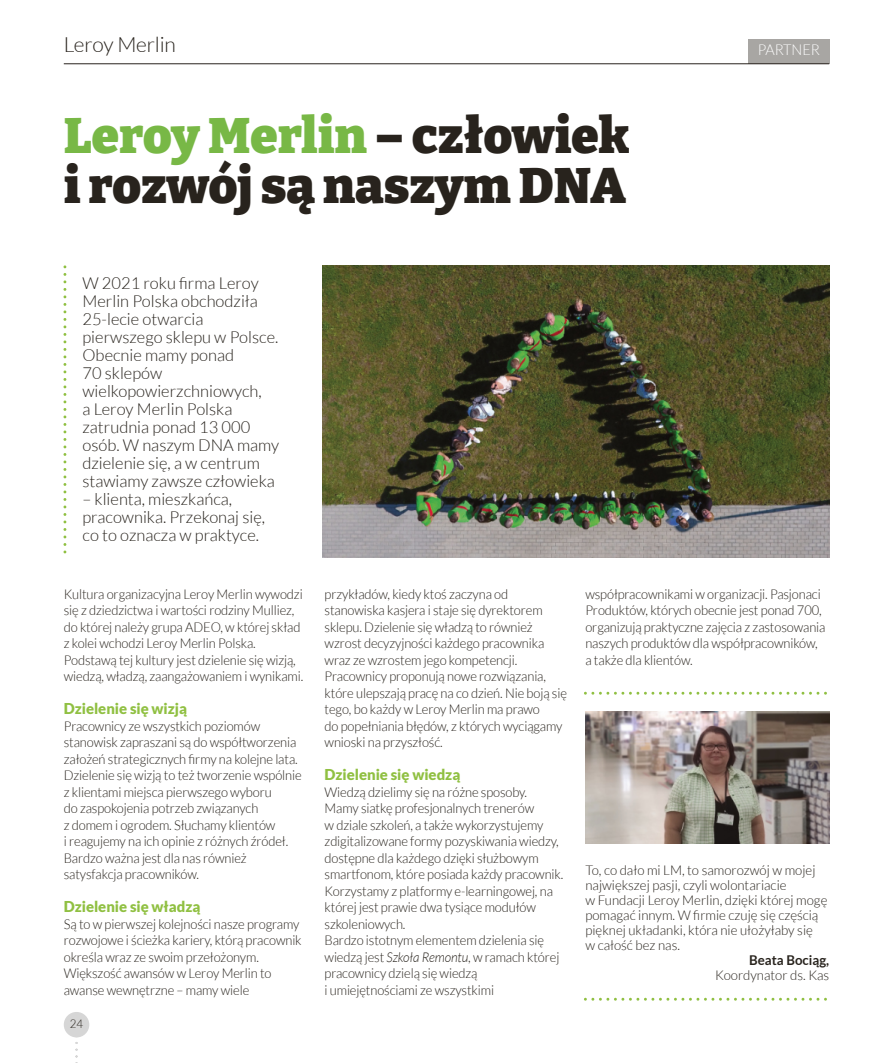
<style>
.page{position:relative;width:893px;height:1063px;background:#fff}
.page>*{position:absolute;margin:0;border:0;box-sizing:border-box;transform-origin:0 0}
.t1{font:900 49.5px/49.5px "Bitter";color:#28231d}
.t2{font:300 21px "Lato";letter-spacing:-.01em;color:#28231d}
.t3{font:300 16.5px/18px "Lato";color:#28231d}
.t4{font:900 15px "Lato";color:#90c042}
.t5{font:300 15px "Lato";letter-spacing:-.01em;color:#fff;scale:.96 1}
.t6{font:300 13.5px/16.5px "Lato";letter-spacing:-.01em;color:#28231d;scale:.96 1}
.t7{font:300 13.5px/15px "Lato";letter-spacing:-.01em;color:#28231d}
.t8{font:700 13.5px "Lato";color:#28231d}
.t9{font:300 12px "Lato";color:#28231d;scale:.96 1}
.s1{color:#78b846}
.s2{font-style:italic}
</style>
<div class="page">
<div style="left:64px;top:1012px;width:25px;height:25px;background:#d6d6d6;border-radius:50%"></div>
<svg style="left:75px;top:1037px;width:3px;height:26px"></svg>
<hr style="left:64px;top:63px;width:765px;height:1px;background:#28231d">
<img style="left:322px;top:266px;width:507px;height:292px">
<svg style="left:63px;top:265px;width:3px;height:287px"></svg>
<img style="left:585px;top:711px;width:244px;height:133px">
<svg style="left:585px;top:692px;width:242px;height:3px"></svg>
<svg style="left:585px;top:998px;width:242px;height:3px"></svg>
<div style="left:748px;top:39px;width:81px;height:25px;background:#a8a6a3"></div>
<h2 class="t2" style="left:64px;top:35px;width:114px">Leroy Merlin</h2>
<h1 class="t1" style="left:64px;top:112px;width:567px"><span class="s1">Leroy Merlin</span> – człowiek i rozwój są naszym DNA</h1>
<p class="t3" style="left:82px;top:275px;width:198px">W 2021 roku firma Leroy<br>Merlin Polska obchodziła<br>25-lecie otwarcia pierwszego sklepu w Polsce.<br>Obecnie mamy ponad<br>70 sklepów wielkopowierzchniowych,<br>a Leroy Merlin Polska zatrudnia ponad 13 000 osób. W naszym DNA mamy dzielenie się, a w centrum stawiamy zawsze człowieka</p>
<p class="t3" style="left:82px;top:491px;width:184px">– klienta, mieszkańca, pracownika. Przekonaj się, co to oznacza w praktyce.</p>
<p class="t5" style="left:758px;top:43px;width:66px">PARTNER</p>
<p class="t6" style="left:64px;top:586px;width:251px">Kultura organizacyjna Leroy Merlin wywodzi się z dziedzictwa i wartości rodziny Mulliez, do której należy grupa ADEO, w której skład z kolei wchodzi Leroy Merlin Polska.<br>Podstawą tej kultury jest dzielenie się wizją, wiedzą, władzą, zaangażowaniem i wynikami.</p>
<p class="t4" style="left:64px;top:702px;width:125px">Dzielenie się wizją</p>
<p class="t6" style="left:64px;top:718px;width:249px">Pracownicy ze wszystkich poziomów stanowisk zapraszani są do współtworzenia założeń strategicznych firmy na kolejne lata.<br>Dzielenie się wizją to też tworzenie wspólnie z klientami miejsca pierwszego wyboru<br>do zaspokojenia potrzeb związanych<br>z domem i ogrodem. Słuchamy klientów<br>i reagujemy na ich opinie z różnych źródeł.<br>Bardzo ważna jest dla nas również satysfakcja pracowników.</p>
<p class="t4" style="left:64px;top:900px;width:138px">Dzielenie się władzą</p>
<p class="t6" style="left:64px;top:916px;width:249px">Są to w pierwszej kolejności nasze programy rozwojowe i ścieżka kariery, którą pracownik określa wraz ze swoim przełożonym.<br>Większość awansów w Leroy Merlin to awanse wewnętrzne – mamy wiele</p>
<p class="t9" style="left:70px;top:1018px;width:15px">24</p>
<p class="t6" style="left:325px;top:586px;width:254px">przykładów, kiedy ktoś zaczyna od stanowiska kasjera i staje się dyrektorem sklepu. Dzielenie się władzą to również wzrost decyzyjności każdego pracownika wraz ze wzrostem jego kompetencji.<br>Pracownicy proponują nowe rozwiązania, które ulepszają pracę na co dzień. Nie boją się tego, bo każdy w Leroy Merlin ma prawo<br>do popełniania błędów, z których wyciągamy wnioski na przyszłość.</p>
<p class="t4" style="left:325px;top:768px;width:137px">Dzielenie się wiedzą</p>
<p class="t6" style="left:325px;top:784px;width:250px">Wiedzą dzielimy się na różne sposoby.<br>Mamy siatkę profesjonalnych trenerów<br>w dziale szkoleń, a także wykorzystujemy zdigitalizowane formy pozyskiwania wiedzy, dostępne dla każdego dzięki służbowym smartfonom, które posiada każdy pracownik.<br>Korzystamy z platformy e-learningowej, na której jest prawie dwa tysiące modułów szkoleniowych.<br>Bardzo istotnym elementem dzielenia się wiedzą jest <span class="s2">Szkoła Remontu</span>, w ramach której pracownicy dzielą się wiedzą<br>i umiejętnościami ze wszystkimi</p>
<p class="t6" style="left:585px;top:586px;width:252px">współpracownikami w organizacji. Pasjonaci Produktów, których obecnie jest ponad 700, organizują praktyczne zajęcia z zastosowania naszych produktów dla współpracowników, a także dla klientów.</p>
<p class="t7" style="left:585px;top:864px;width:243px">To, co dało mi LM, to samorozwój w mojej największej pasji, czyli wolontariacie<br>w Fundacji Leroy Merlin, dzięki której mogę pomagać innym. W firmie czuję się częścią pięknej układanki, która nie ułożyłaby się<br>w całość bez nas.</p>
<p class="t8" style="left:749px;top:954px;width:82px">Beata Bociąg,</p>
<p class="t7" style="left:715px;top:969px;width:115px">Koordynator ds. Kas</p>
</div>
